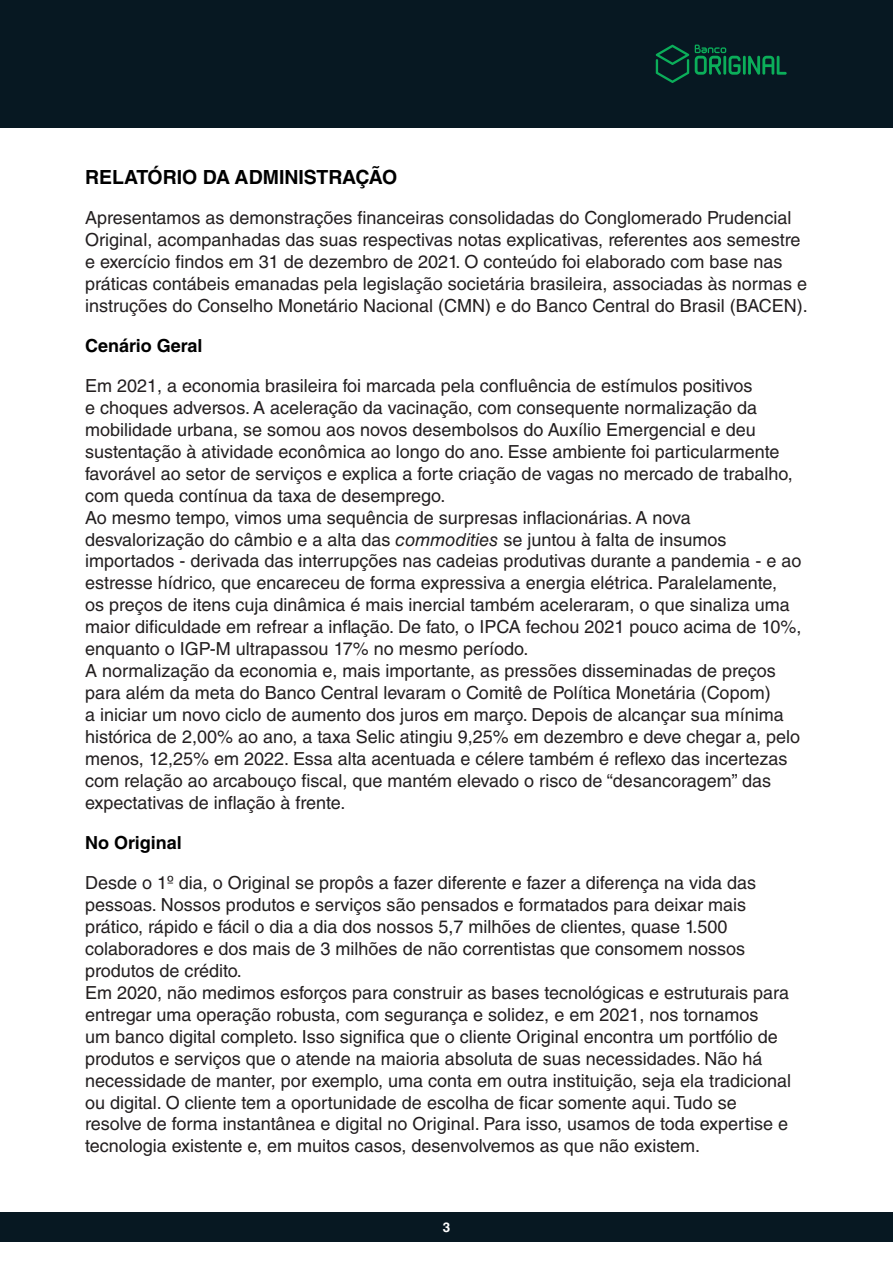
<style>
.page{position:relative;width:893px;height:1263px;background:#fff}
.page>*{position:absolute;margin:0;border:0;box-sizing:border-box;transform-origin:0 0}
.t1{font:700 19.5px "Helvetica LT Std";color:#000}
.t2{font:18px/21.9px "Helvetica LT Std";color:#231f20}
.t3{font:700 18px "Helvetica LT Std";color:#000}
.t4{font:700 13.5px "Helvetica LT Std";color:#fff}
.s1{font-style:italic}
</style>
<div class="page">
<div style="left:0;top:1212px;width:893px;height:30px;background:#071822"></div>
<div style="left:0;top:0;width:893px;height:128px;background:#071822"></div>
<svg style="left:656px;top:45px;width:33px;height:38px"></svg>
<hr style="left:743px;top:56px;width:3px;height:19px;background:#0bae5a">
<svg style="left:748px;top:56px;width:39px;height:19px"></svg>
<svg style="left:695px;top:45px;width:45px;height:30px"></svg>
<p class="t1" style="left:85px;top:165px;width:314px">RELATÓRIO DA ADMINISTRAÇÃO</p>
<p class="t2" style="left:85px;top:207px;width:724px">Apresentamos as demonstrações financeiras consolidadas do Conglomerado Prudencial Original, acompanhadas das suas respectivas notas explicativas, referentes aos semestre e exercício findos em 31 de dezembro de 2021. O conteúdo foi elaborado com base nas práticas contábeis emanadas pela legislação societária brasileira, associadas às normas e instruções do Conselho Monetário Nacional (CMN) e do Banco Central do Brasil (BACEN).</p>
<p class="t3" style="left:85px;top:334px;width:119px">Cenário Geral</p>
<p class="t2" style="left:85px;top:374px;width:709px">Em 2021, a economia brasileira foi marcada pela confluência de estímulos positivos<br>e choques adversos. A aceleração da vacinação, com consequente normalização da mobilidade urbana, se somou aos novos desembolsos do Auxílio Emergencial e deu sustentação à atividade econômica ao longo do ano. Esse ambiente foi particularmente favorável ao setor de serviços e explica a forte criação de vagas no mercado de trabalho, com queda contínua da taxa de desemprego.</p>
<p class="t2" style="left:85px;top:506px;width:718px">Ao mesmo tempo, vimos uma sequência de surpresas inflacionárias. A nova desvalorização do câmbio e a alta das <span class="s1">commodities</span> se juntou à falta de insumos importados - derivada das interrupções nas cadeias produtivas durante a pandemia - e ao estresse hídrico, que encareceu de forma expressiva a energia elétrica. Paralelamente,<br>os preços de itens cuja dinâmica é mais inercial também aceleraram, o que sinaliza uma maior dificuldade em refrear a inflação. De fato, o IPCA fechou 2021 pouco acima de 10%, enquanto o IGP-M ultrapassou 17% no mesmo período.</p>
<p class="t2" style="left:85px;top:660px;width:717px">A normalização da economia e, mais importante, as pressões disseminadas de preços para além da meta do Banco Central levaram o Comitê de Política Monetária (Copom)<br>a iniciar um novo ciclo de aumento dos juros em março. Depois de alcançar sua mínima histórica de 2,00% ao ano, a taxa Selic atingiu 9,25% em dezembro e deve chegar a, pelo menos, 12,25% em 2022. Essa alta acentuada e célere também é reflexo das incertezas com relação ao arcabouço fiscal, que mantém elevado o risco de “desancoragem” das expectativas de inflação à frente.</p>
<p class="t3" style="left:85px;top:832px;width:98px">No Original</p>
<p class="t2" style="left:85px;top:872px;width:673px">Desde o 1º dia, o Original se propôs a fazer diferente e fazer a diferença na vida das pessoas. Nossos produtos e serviços são pensados e formatados para deixar mais prático, rápido e fácil o dia a dia dos nossos 5,7 milhões de clientes, quase 1.500 colaboradores e dos mais de 3 milhões de não correntistas que consomem nossos produtos de crédito.</p>
<p class="t2" style="left:85px;top:981px;width:707px">Em 2020, não medimos esforços para construir as bases tecnológicas e estruturais para entregar uma operação robusta, com segurança e solidez, e em 2021, nos tornamos<br>um banco digital completo. Isso significa que o cliente Original encontra um portfólio de produtos e serviços que o atende na maioria absoluta de suas necessidades. Não há necessidade de manter, por exemplo, uma conta em outra instituição, seja ela tradicional ou digital. O cliente tem a oportunidade de escolha de ficar somente aqui. Tudo se resolve de forma instantânea e digital no Original. Para isso, usamos de toda expertise e tecnologia existente e, em muitos casos, desenvolvemos as que não existem.</p>
<p class="t4" style="left:443px;top:1218px;width:9px">3</p>
</div>
